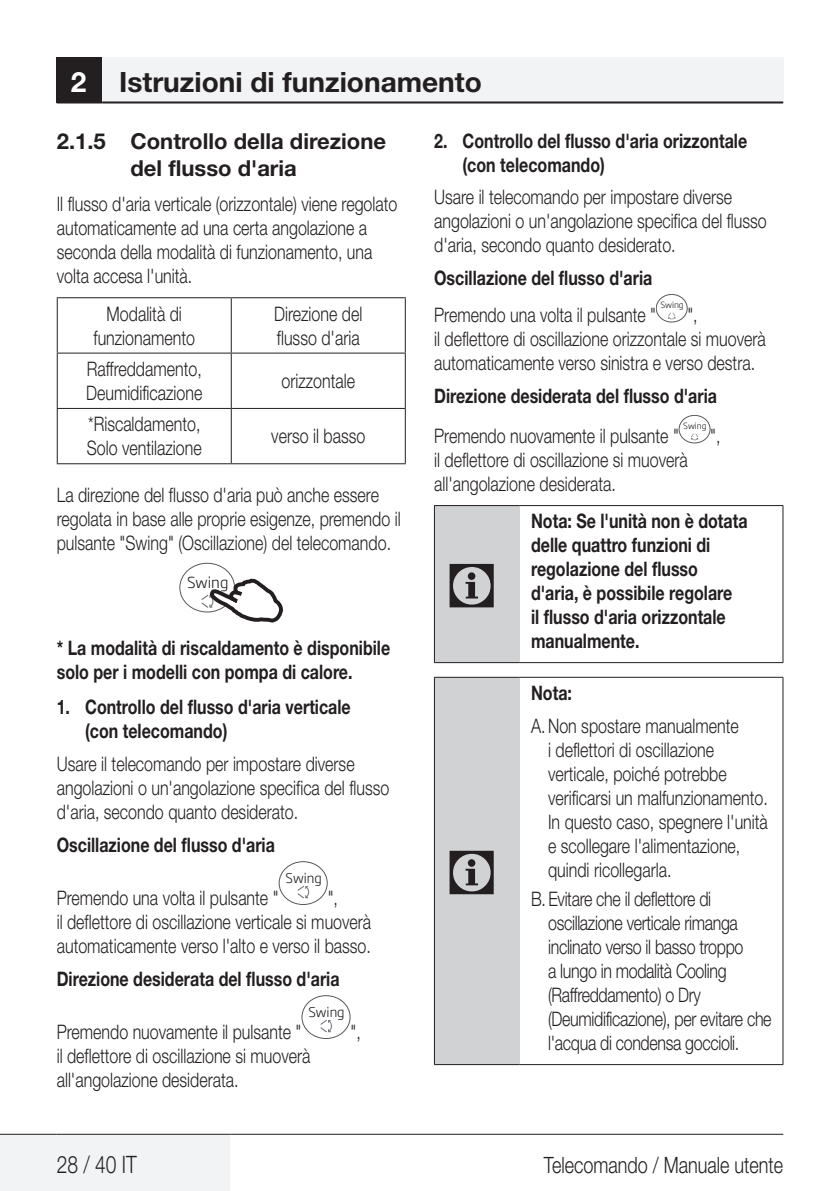
<style>
.page{position:relative;width:840px;height:1191px;background:#fff}
.page>*{position:absolute;margin:0;border:0;box-sizing:border-box;transform-origin:0 0}
.t1{font:64px "ZIWARNUN";color:#231f20}
.t2{font:700 28px "Helvetica Neue LT Pro";color:#231f20}
.t3{font:300 24px "Helvetica Neue LT Pro";color:#231f20;scale:.8 1}
.t4{font:300 22.4px "Helvetica Neue LT Pro";color:#231f20;scale:.8 1}
.t5{font:700 22px/26.4px "Helvetica Neue LT Pro";color:#231f20}
.t6{font:300 20px/24px "Helvetica Neue LT Pro";color:#231f20;scale:.8 1}
.t7{font:700 20px/24px "Helvetica Neue LT Pro";color:#231f20;scale:.8 1}
.t8{font:300 20px/24px "Helvetica Neue LT Pro";letter-spacing:-.02em;color:#231f20;scale:.8 1}
.t9{font:300 15px "Soho Gothic Pro";color:#231f20}
.t10{font:300 13.2px "Soho Gothic Pro";color:#231f20}
.t11{font:300 8.4px "Soho Gothic Pro";color:#231f20}
.s1{color:#fff}
</style>
<div class="page">
<div style="left:57px;top:57px;width:45px;height:45px;background:#231f20"></div>
<div style="left:102px;top:57px;width:680px;height:45px;background:#f2f3f4"></div>
<hr style="left:57px;top:101px;width:45px;height:2px;background:#231f20">
<hr style="left:102px;top:101px;width:680px;height:2px;background:#231f20">
<div style="left:0;top:1134px;width:230px;height:57px;background:#f2f3f4"></div>
<hr style="left:0;top:1133px;width:57px;height:1px;background:#231f20">
<hr style="left:57px;top:1133px;width:173px;height:1px;background:#231f20">
<hr style="left:230px;top:1133px;width:552px;height:1px;background:#231f20">
<hr style="left:404px;top:298px;width:1px;height:54px;background:#231f20">
<hr style="left:57px;top:353px;width:1px;height:55px;background:#231f20">
<hr style="left:231px;top:352px;width:174px;height:1px;background:#231f20">
<hr style="left:231px;top:353px;width:1px;height:55px;background:#231f20">
<hr style="left:404px;top:353px;width:1px;height:55px;background:#231f20">
<hr style="left:57px;top:409px;width:1px;height:54px;background:#231f20">
<hr style="left:231px;top:408px;width:174px;height:1px;background:#231f20">
<hr style="left:231px;top:409px;width:1px;height:54px;background:#231f20">
<hr style="left:404px;top:409px;width:1px;height:54px;background:#231f20">
<hr style="left:57px;top:463px;width:174px;height:1px;background:#231f20">
<hr style="left:231px;top:463px;width:174px;height:1px;background:#231f20">
<hr style="left:57px;top:298px;width:1px;height:54px;background:#231f20">
<hr style="left:231px;top:298px;width:1px;height:54px;background:#231f20">
<hr style="left:57px;top:352px;width:174px;height:1px;background:#231f20">
<hr style="left:57px;top:408px;width:174px;height:1px;background:#231f20">
<hr style="left:57px;top:297px;width:174px;height:1px;background:#231f20">
<hr style="left:231px;top:297px;width:174px;height:1px;background:#231f20">
<div style="left:179px;top:563px;width:56px;height:49px;border:1px solid #57585a;border-radius:50%"></div>
<svg style="left:201px;top:576px;width:82px;height:46px"></svg>
<div style="left:278px;top:861px;width:49px;height:44px;border:1px solid #57585a;border-radius:50%"></div>
<svg style="left:297px;top:885px;width:12px;height:13px"></svg>
<div style="left:301px;top:995px;width:49px;height:44px;border:1px solid #57585a;border-radius:50%"></div>
<svg style="left:320px;top:1019px;width:12px;height:13px"></svg>
<div style="left:655px;top:294px;width:32px;height:28px;border:1px solid #57585a;border-radius:50%"></div>
<svg style="left:668px;top:312px;width:7px;height:7px"></svg>
<div style="left:678px;top:415px;width:31px;height:28px;border:1px solid #57585a;border-radius:50%"></div>
<svg style="left:690px;top:433px;width:8px;height:7px"></svg>
<div style="left:434px;top:505px;width:85px;height:157px;background:#d1d2d4"></div>
<hr style="left:519px;top:505px;width:263px;height:1px;background:#231f20">
<hr style="left:782px;top:506px;width:1px;height:156px;background:#231f20">
<hr style="left:519px;top:662px;width:263px;height:1px;background:#231f20">
<hr style="left:434px;top:505px;width:85px;height:1px;background:#231f20">
<hr style="left:434px;top:506px;width:1px;height:156px;background:#231f20">
<hr style="left:434px;top:662px;width:85px;height:1px;background:#231f20">
<div style="left:434px;top:677px;width:85px;height:387px;background:#d1d2d4"></div>
<hr style="left:519px;top:677px;width:263px;height:1px;background:#231f20">
<hr style="left:782px;top:677px;width:1px;height:387px;background:#231f20">
<hr style="left:519px;top:1064px;width:263px;height:1px;background:#231f20">
<hr style="left:434px;top:677px;width:85px;height:1px;background:#231f20">
<hr style="left:434px;top:677px;width:1px;height:387px;background:#231f20">
<hr style="left:434px;top:1064px;width:85px;height:1px;background:#231f20">
<h2 class="t2" style="left:71px;top:64px;width:412px"><span class="s1">2</span> Istruzioni di funzionamento</h2>
<p class="t5" style="left:130px;top:128px;width:257px;text-indent:-74px">2.1.5 Controllo della direzione del flusso d'aria</p>
<p class="t6" style="left:57px;top:191px;width:427px">Il flusso d'aria verticale (orizzontale) viene regolato automaticamente ad una certa angolazione a seconda della modalità di funzionamento, una volta accesa l'unità.</p>
<p class="t6" style="left:93px;top:301px;width:128px;text-align:center">Modalità di funzionamento</p>
<p class="t6" style="left:274px;top:301px;width:112px">Direzione del flusso d'aria</p>
<p class="t6" style="left:86px;top:356px;width:147px">Raffreddamento,<br>Deumidificazione</p>
<p class="t6" style="left:281px;top:368px;width:93px">orizzontale</p>
<p class="t6" style="left:87px;top:412px;width:145px">*Riscaldamento,<br>Solo ventilazione</p>
<p class="t6" style="left:271px;top:424px;width:119px">verso il basso</p>
<p class="t6" style="left:57px;top:483px;width:431px">La direzione del flusso d'aria può anche essere regolata in base alle proprie esigenze, premendo il pulsante "Swing" (Oscillazione) del telecomando.</p>
<p class="t9" style="left:187px;top:570px;width:43px">Swing</p>
<p class="t7" style="left:57px;top:635px;width:418px">* La modalità di riscaldamento è disponibile solo per i modelli con pompa di calore.</p>
<p class="t7" style="left:85px;top:694px;width:333px;text-indent:-28px">1. Controllo del flusso d'aria verticale (con telecomando)</p>
<p class="t6" style="left:57px;top:751px;width:417px">Usare il telecomando per impostare diverse angolazioni o un'angolazione specifica del flusso d'aria, secondo quanto desiderato.</p>
<p class="t7" style="left:57px;top:832px;width:274px">Oscillazione del flusso d'aria</p>
<p class="t6" style="left:57px;top:885px;width:279px">Premendo una volta il pulsante "</p>
<p class="t10" style="left:285px;top:868px;width:38px">Swing</p>
<p class="t6" style="left:57px;top:885px;width:394px;text-indent:271px">",<br>il deflettore di oscillazione verticale si muoverà automaticamente verso l'alto e verso il basso.</p>
<p class="t7" style="left:57px;top:965px;width:355px">Direzione desiderata del flusso d'aria</p>
<p class="t6" style="left:57px;top:1019px;width:307px">Premendo nuovamente il pulsante "</p>
<p class="t10" style="left:308px;top:1002px;width:38px">Swing</p>
<p class="t6" style="left:350px;top:1019px;width:14px">",</p>
<p class="t6" style="left:57px;top:1043px;width:318px">il deflettore di oscillazione si muoverà all'angolazione desiderata.</p>
<p class="t7" style="left:462px;top:128px;width:357px;text-indent:-28px">2. Controllo del flusso d'aria orizzontale (con telecomando)</p>
<p class="t6" style="left:434px;top:185px;width:417px">Usare il telecomando per impostare diverse angolazioni o un'angolazione specifica del flusso d'aria, secondo quanto desiderato.</p>
<p class="t7" style="left:434px;top:265px;width:274px">Oscillazione del flusso d'aria</p>
<p class="t6" style="left:434px;top:303px;width:279px">Premendo una volta il pulsante "</p>
<p class="t11" style="left:660px;top:299px;width:25px">Swing</p>
<p class="t6" style="left:434px;top:303px;width:416px;text-indent:253px">",<br>il deflettore di oscillazione orizzontale si muoverà automaticamente verso sinistra e verso destra.</p>
<p class="t7" style="left:434px;top:383px;width:355px">Direzione desiderata del flusso d'aria</p>
<p class="t6" style="left:434px;top:423px;width:307px">Premendo nuovamente il pulsante "</p>
<p class="t11" style="left:682px;top:419px;width:25px">Swing</p>
<p class="t6" style="left:709px;top:423px;width:14px">",</p>
<p class="t6" style="left:434px;top:447px;width:318px">il deflettore di oscillazione si muoverà all'angolazione desiderata.</p>
<h1 class="t1" style="left:445px;top:552px;width:56px">C</h1>
<h1 class="t1" style="left:445px;top:838px;width:56px">C</h1>
<p class="t7" style="left:530px;top:508px;width:272px">Nota: Se l'unità non è dotata delle quattro funzioni di regolazione del flusso d'aria, è possibile regolare<br>il flusso d'aria orizzontale manualmente.</p>
<p class="t7" style="left:530px;top:680px;width:53px">Nota:</p>
<p class="t6" style="left:547px;top:713px;width:276px;text-indent:-17px">A. Non spostare manualmente<br>i deflettori di oscillazione verticale, poiché potrebbe verificarsi un malfunzionamento.<br>In questo caso, spegnere l'unità e scollegare l'alimentazione, quindi ricollegarla.</p>
<p class="t8" style="left:547px;top:886px;width:281px;text-indent:-17px">B. Evitare che il deflettore di oscillazione verticale rimanga inclinato verso il basso troppo<br>a lungo in modalità Cooling (Raffreddamento) o Dry (Deumidificazione), per evitare che l'acqua di condensa goccioli.</p>
<p class="t3" style="left:57px;top:1150px;width:102px">28 / 40 IT</p>
<p class="t4" style="left:543px;top:1150px;width:300px">Telecomando / Manuale utente</p>
</div>
